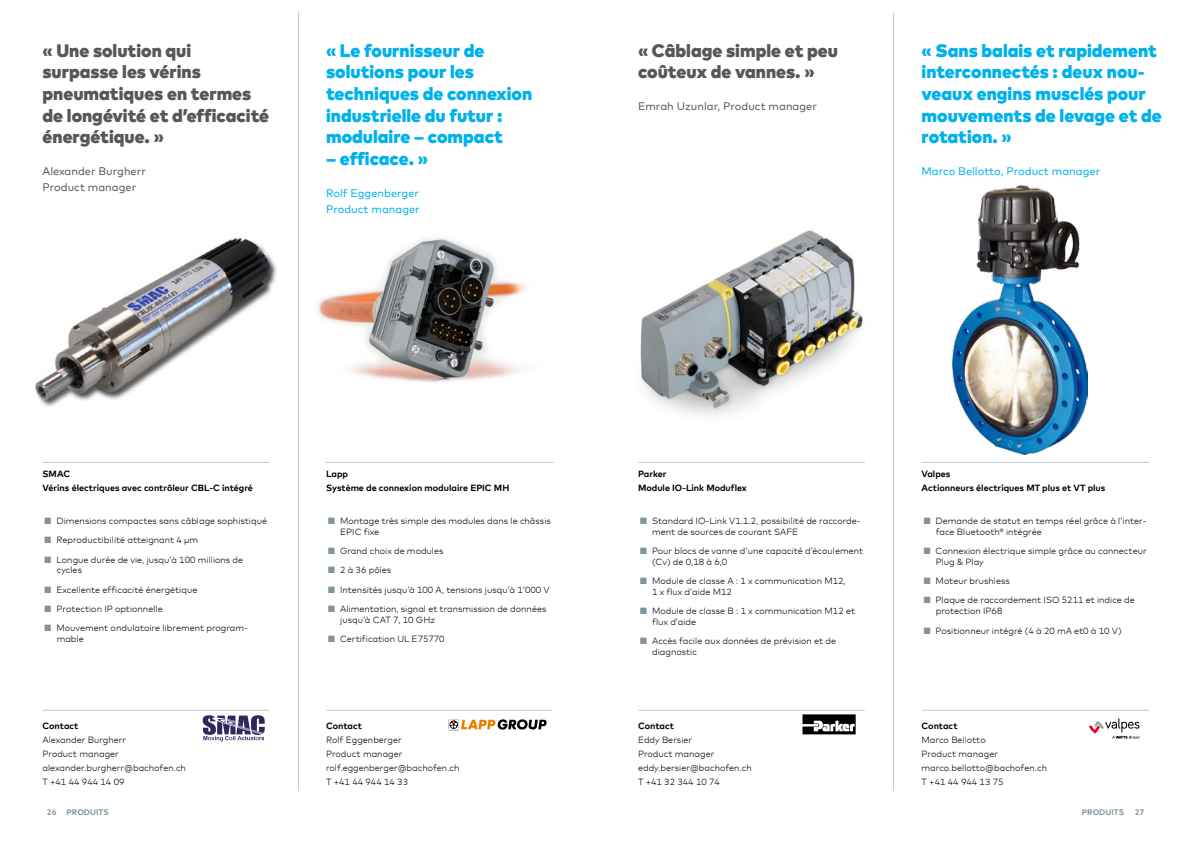
<style>
.page{position:relative;width:1191px;height:842px;background:#fff}
.page>*{position:absolute;margin:0;border:0;box-sizing:border-box;transform-origin:0 0}
.t1{font:900 18px/21.6px "Mark Offc Pro";color:#00b1eb}
.t2{font:900 18px/21.6px "Mark Offc Pro";color:#575756}
.t3{font:11px/16px "Mark Offc Pro";color:#575756}
.t4{font:11px/16px "Mark Offc Pro";color:#00b1eb}
.t5{font:300 9px/10.8px "Mark Offc Pro";color:#000}
.t6{font:700 9px/14px "Mark Offc Pro";color:#000}
.t7{font:700 8px "Mark Offc Pro";color:#81949f}
.s1{font-weight:700;color:#81949f}
</style>
<div class="page">
<hr style="left:298px;top:11px;width:1px;height:780px;background:#becad1">
<hr style="left:893px;top:13px;width:1px;height:778px;background:#becad1">
<hr style="left:43px;top:462px;width:226px;height:1px;background:#becad1">
<hr style="left:43px;top:710px;width:226px;height:1px;background:#becad1">
<hr style="left:325px;top:462px;width:229px;height:1px;background:#becad1">
<hr style="left:638px;top:462px;width:227px;height:1px;background:#becad1">
<hr style="left:921px;top:462px;width:228px;height:1px;background:#becad1">
<hr style="left:326px;top:710px;width:226px;height:1px;background:#becad1">
<hr style="left:638px;top:710px;width:227px;height:1px;background:#becad1">
<hr style="left:922px;top:710px;width:227px;height:1px;background:#becad1">
<img style="left:640px;top:230px;width:223px;height:185px">
<img style="left:35px;top:237px;width:242px;height:170px">
<img style="left:317px;top:238px;width:211px;height:145px">
<img style="left:952px;top:186px;width:136px;height:268px">
<svg style="left:203px;top:715px;width:62px;height:27px"></svg>
<svg style="left:802px;top:714px;width:53px;height:20px"></svg>
<svg style="left:1089px;top:718px;width:50px;height:21px"></svg>
<svg style="left:449px;top:719px;width:97px;height:12px"></svg>
<h1 class="t2" style="left:43px;top:38px;width:228px">« Une solution qui surpasse les vérins pneumatiques en termes de longévité et d’efficacité énergétique. »</h1>
<p class="t3" style="left:43px;top:162px;width:105px">Alexander Burgherr<br>Product manager</p>
<h1 class="t1" style="left:326px;top:38px;width:208px">« Le fournisseur de solutions pour les techniques de connexion industrielle du futur : modulaire – compact</h1>
<h1 class="t1" style="left:326px;top:146px;width:103px">– efficace. »</h1>
<p class="t4" style="left:326px;top:184px;width:95px">Rolf Eggenberger<br>Product manager</p>
<h1 class="t2" style="left:638px;top:38px;width:202px">« Câblage simple et peu coûteux de vannes. »</h1>
<p class="t3" style="left:638px;top:98px;width:180px">Emrah Uzunlar, Product manager</p>
<h1 class="t1" style="left:921px;top:38px;width:242px">« Sans balais et rapidement interconnectés : deux nou&shy;veaux engins musclés pour mouvements de levage et de rotation. »</h1>
<p class="t4" style="left:921px;top:163px;width:180px">Marco Bellotto, Product manager</p>
<p class="t6" style="left:43px;top:466px;width:212px">SMAC<br>Vérins électriques avec contrôleur CBL-C intégré</p>
<p class="t5" style="left:44px;top:515px;width:225px"><span class="s1">■</span> Dimensions compactes sans câblage sophistiqué</p>
<p class="t5" style="left:44px;top:534px;width:156px"><span class="s1">■</span> Reproductibilité atteignant 4 µm</p>
<p class="t5" style="left:57px;top:553px;width:188px;text-indent:-13px"><span class="s1">■</span> Longue durée de vie, jusqu’à 100 millions de cycles</p>
<p class="t5" style="left:44px;top:583px;width:155px"><span class="s1">■</span> Excellente efficacité énergétique</p>
<p class="t5" style="left:44px;top:603px;width:120px"><span class="s1">■</span> Protection IP optionnelle</p>
<p class="t5" style="left:57px;top:622px;width:193px;text-indent:-13px"><span class="s1">■</span> Mouvement ondulatoire librement program&shy;mable</p>
<p class="t6" style="left:43px;top:718px;width:37px">Contact</p>
<p class="t5" style="left:43px;top:732px;width:145px;line-height:14px">Alexander Burgherr<br>Product manager alexander.burgherr@bachofen.ch<br>T +41 44 944 14 09</p>
<p class="t6" style="left:326px;top:466px;width:185px">Lapp<br>Système de connexion modulaire EPIC MH</p>
<p class="t5" style="left:340px;top:515px;width:212px;text-indent:-13px"><span class="s1">■</span> Montage très simple des modules dans le châssis<br>EPIC fixe</p>
<p class="t5" style="left:327px;top:545px;width:117px"><span class="s1">■</span> Grand choix de modules</p>
<p class="t5" style="left:327px;top:564px;width:65px"><span class="s1">■</span> 2 à 36 pôles</p>
<p class="t5" style="left:327px;top:583px;width:223px"><span class="s1">■</span> Intensités jusqu’à 100 A, tensions jusqu’à 1‘000 V</p>
<p class="t5" style="left:340px;top:603px;width:208px;text-indent:-13px"><span class="s1">■</span> Alimentation, signal et transmission de données jusqu’à CAT 7, 10 GHz</p>
<p class="t5" style="left:327px;top:633px;width:119px"><span class="s1">■</span> Certification UL E75770</p>
<p class="t6" style="left:326px;top:718px;width:37px">Contact</p>
<p class="t5" style="left:326px;top:732px;width:135px;line-height:14px">Rolf Eggenberger<br>Product manager rolf.eggenberger@bachofen.ch<br>T +41 44 944 14 33</p>
<p class="t6" style="left:638px;top:466px;width:110px">Parker<br>Module IO-Link Moduflex</p>
<p class="t5" style="left:652px;top:515px;width:210px;text-indent:-13px"><span class="s1">■</span> Standard IO-Link V1.1.2, possibilité de raccorde&shy;ment de sources de courant SAFE</p>
<p class="t5" style="left:652px;top:545px;width:212px;text-indent:-13px"><span class="s1">■</span> Pour blocs de vanne d’une capacité d’écoulement (Cv) de 0,18 à 6,0</p>
<p class="t5" style="left:652px;top:575px;width:195px;text-indent:-13px"><span class="s1">■</span> Module de classe A : 1 x communication M12,<br>1 x flux d’aide M12</p>
<p class="t5" style="left:652px;top:605px;width:204px;text-indent:-13px"><span class="s1">■</span> Module de classe B : 1 x communication M12 et flux d’aide</p>
<p class="t5" style="left:652px;top:635px;width:185px;text-indent:-13px"><span class="s1">■</span> Accès facile aux données de prévision et de diagnostic</p>
<p class="t6" style="left:638px;top:718px;width:37px">Contact</p>
<p class="t5" style="left:638px;top:732px;width:115px;line-height:14px">Eddy Bersier<br>Product manager eddy.bersier@bachofen.ch<br>T +41 32 344 10 74</p>
<p class="t6" style="left:921px;top:466px;width:185px">Valpes<br>Actionneurs électriques MT plus et VT plus</p>
<p class="t5" style="left:935px;top:515px;width:212px;text-indent:-13px"><span class="s1">■</span> Demande de statut en temps réel grâce à l’inter&shy;face Bluetooth® intégrée</p>
<p class="t5" style="left:935px;top:545px;width:212px;text-indent:-13px"><span class="s1">■</span> Connexion électrique simple grâce au connecteur<br>Plug &amp; Play</p>
<p class="t5" style="left:923px;top:575px;width:88px"><span class="s1">■</span> Moteur brushless</p>
<p class="t5" style="left:935px;top:594px;width:201px;text-indent:-13px"><span class="s1">■</span> Plaque de raccordement ISO 5211 et indice de protection IP68</p>
<p class="t5" style="left:923px;top:624px;width:200px"><span class="s1">■</span> Positionneur intégré (4 à 20 mA et0 à 10 V)</p>
<p class="t6" style="left:921px;top:718px;width:37px">Contact</p>
<p class="t5" style="left:921px;top:732px;width:127px;line-height:14px">Marco Bellotto<br>Product manager marco.bellotto@bachofen.ch<br>T +41 44 944 13 75</p>
<p class="t7" style="left:47px;top:806px;width:11px">26</p>
<p class="t7" style="left:1134px;top:806px;width:11px">27</p>
<p class="t7" style="left:67px;top:806px;width:44px">PRODUITS</p>
<p class="t7" style="left:1082px;top:806px;width:44px">PRODUITS</p>
</div>
